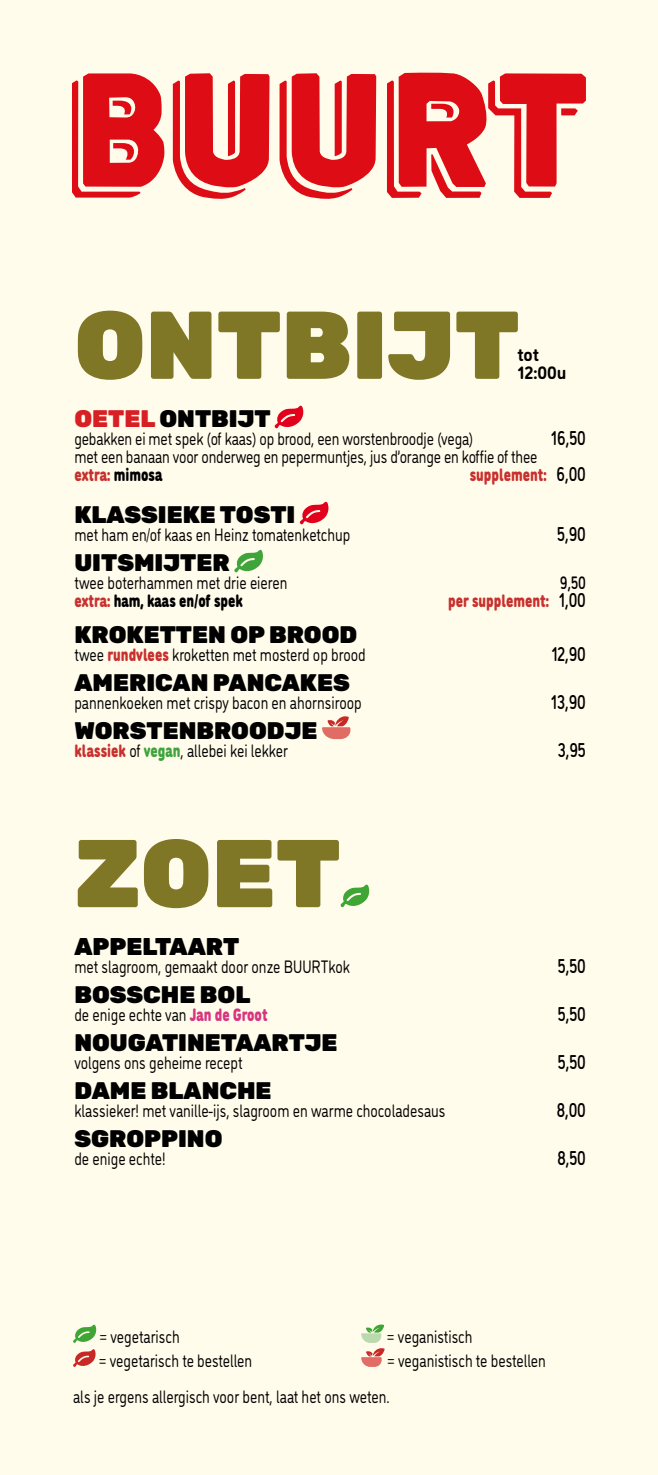
<style>
.page{position:relative;width:658px;height:1475px;background:#fff}
.page>*{position:absolute;margin:0;border:0;box-sizing:border-box;transform-origin:0 0}
.t1{font:900 96px "Rubik";color:#7f7726}
.t2{font:900 24.2px "Rubik";color:#000}
.t3{font:900 24px "Rubik";color:#000}
.t4{font:500 20px "DI Nosaur";color:#000;scale:.8 1}
.t5{font:18px/18px "DI Nosaur";color:#000;scale:.8 1}
.t6{font:900 18px "DI Nosaur";color:#c8302e;scale:.8 1}
.t7{font:900 18px "DI Nosaur";color:#000;scale:.8 1}
.t8{font:700 18px/18px "DI Nosaur";color:#000}
.t9{font:500 18px "DI Nosaur";color:#000;scale:.8 1}
.s1{color:#d81f24}
.s2{font-weight:900;color:#c8302e}
.s3{font-weight:900}
.s4{font-weight:500;font-size:20px;color:#000}
.s5{color:#c8302e}
.s6{font-weight:900;color:#40a33d}
.s7{font-weight:900;color:#d73580}
</style>
<div class="page">
<div style="left:0;top:0;width:658px;height:1474px;background:#fffceb"></div>
<svg style="left:275px;top:405px;width:28px;height:23px"></svg>
<svg style="left:300px;top:501px;width:28px;height:23px"></svg>
<svg style="left:234px;top:549px;width:29px;height:23px"></svg>
<svg style="left:322px;top:716px;width:28px;height:23px"></svg>
<svg style="left:340px;top:884px;width:29px;height:23px"></svg>
<svg style="left:73px;top:1324px;width:23px;height:18px"></svg>
<svg style="left:73px;top:1349px;width:23px;height:17px"></svg>
<svg style="left:361px;top:1324px;width:23px;height:42px"></svg>
<svg style="left:72px;top:80px;width:480px;height:118px"></svg>
<svg style="left:83px;top:72px;width:503px;height:115px;fill:#dd0c15"></svg>
<svg style="left:173px;top:73px;width:96px;height:126px"></svg>
<svg style="left:113px;top:101px;width:20px;height:13px"></svg>
<svg style="left:431px;top:104px;width:24px;height:13px"></svg>
<svg style="left:279px;top:73px;width:97px;height:126px"></svg>
<h1 class="t1" style="left:74px;top:288px;width:446px">ONTBIJT</h1>
<p class="t8" style="left:517px;top:344px;width:51px">tot<br>12:00u</p>
<h3 class="t3" style="left:74px;top:404px;width:198px"><span class="s1">OETEL</span> ONTBIJT</h3>
<p class="t5" style="left:74px;top:428px;width:500px">gebakken ei met spek (of kaas) op brood, een worstenbroodje (vega)</p>
<p class="t4" style="left:551px;top:423px;width:45px">16,50</p>
<p class="t5" style="left:74px;top:446px;width:580px">met een banaan voor onderweg en pepermuntjes, jus d’orange en koffie of thee <span class="s2">extra:</span> <span class="s3">mimosa</span></p>
<p class="t6" style="left:470px;top:460px;width:147px">supplement: <span class="s4">6,00</span></p>
<h3 class="t3" style="left:74px;top:500px;width:222px">KLASSIEKE TOSTI</h3>
<p class="t5" style="left:74px;top:524px;width:346px">met ham en/of kaas en Heinz tomatenketchup</p>
<p class="t4" style="left:557px;top:519px;width:38px">5,90</p>
<h3 class="t3" style="left:74px;top:548px;width:157px">UITSMIJTER</h3>
<p class="t5" style="left:74px;top:572px;width:268px">twee boterhammen met drie eieren</p>
<p class="t9" style="left:560px;top:569px;width:34px">9,50</p>
<p class="t7" style="left:74px;top:586px;width:212px"><span class="s5">extra:</span> ham, kaas en/of spek</p>
<p class="t6" style="left:448px;top:586px;width:174px">per supplement: <span class="s4">1,00</span></p>
<h3 class="t3" style="left:74px;top:620px;width:284px">KROKETTEN OP BROOD</h3>
<p class="t5" style="left:74px;top:644px;width:365px">twee <span class="s2">rundvlees</span> kroketten met mosterd op brood</p>
<p class="t4" style="left:551px;top:639px;width:45px">12,90</p>
<h3 class="t3" style="left:74px;top:668px;width:277px">AMERICAN PANCAKES</h3>
<p class="t5" style="left:74px;top:692px;width:360px">pannenkoeken met crispy bacon en ahornsiroop</p>
<p class="t4" style="left:550px;top:687px;width:46px">13,90</p>
<h3 class="t3" style="left:74px;top:716px;width:245px">WORSTENBROODJE</h3>
<p class="t5" style="left:74px;top:740px;width:269px"><span class="s2">klassiek</span> of <span class="s6">vegan</span>, allebei kei lekker</p>
<p class="t4" style="left:557px;top:735px;width:37px">3,95</p>
<h1 class="t1" style="left:74px;top:816px;width:268px">ZOET</h1>
<h2 class="t2" style="left:74px;top:932px;width:166px">APPELTAART</h2>
<p class="t5" style="left:74px;top:956px;width:346px">met slagroom, gemaakt door onze BUURTkok</p>
<p class="t4" style="left:557px;top:951px;width:37px">5,50</p>
<h3 class="t3" style="left:74px;top:980px;width:177px">BOSSCHE BOL</h3>
<p class="t5" style="left:74px;top:1004px;width:243px">de enige echte van <span class="s7">Jan de Groot</span></p>
<p class="t4" style="left:557px;top:999px;width:37px">5,50</p>
<h3 class="t3" style="left:74px;top:1028px;width:265px">NOUGATINETAARTJE</h3>
<p class="t5" style="left:74px;top:1052px;width:212px">volgens ons geheime recept</p>
<p class="t4" style="left:557px;top:1047px;width:37px">5,50</p>
<h3 class="t3" style="left:74px;top:1076px;width:199px">DAME BLANCHE</h3>
<p class="t5" style="left:74px;top:1100px;width:465px">klassieker! met vanille-ijs, slagroom en warme chocoladesaus</p>
<p class="t4" style="left:556px;top:1095px;width:38px">8,00</p>
<h3 class="t3" style="left:74px;top:1124px;width:150px">SGROPPINO</h3>
<p class="t5" style="left:74px;top:1148px;width:115px">de enige echte!</p>
<p class="t4" style="left:557px;top:1143px;width:37px">8,50</p>
<p class="t5" style="left:99px;top:1326px;width:102px">= vegetarisch</p>
<p class="t5" style="left:387px;top:1326px;width:108px">= veganistisch</p>
<p class="t5" style="left:99px;top:1350px;width:193px">= vegetarisch te bestellen</p>
<p class="t5" style="left:73px;top:1341px;width:592px;line-height:36px;text-indent:314px">= veganistisch te bestellen als je ergens allergisch voor bent, laat het ons weten.</p>
</div>
